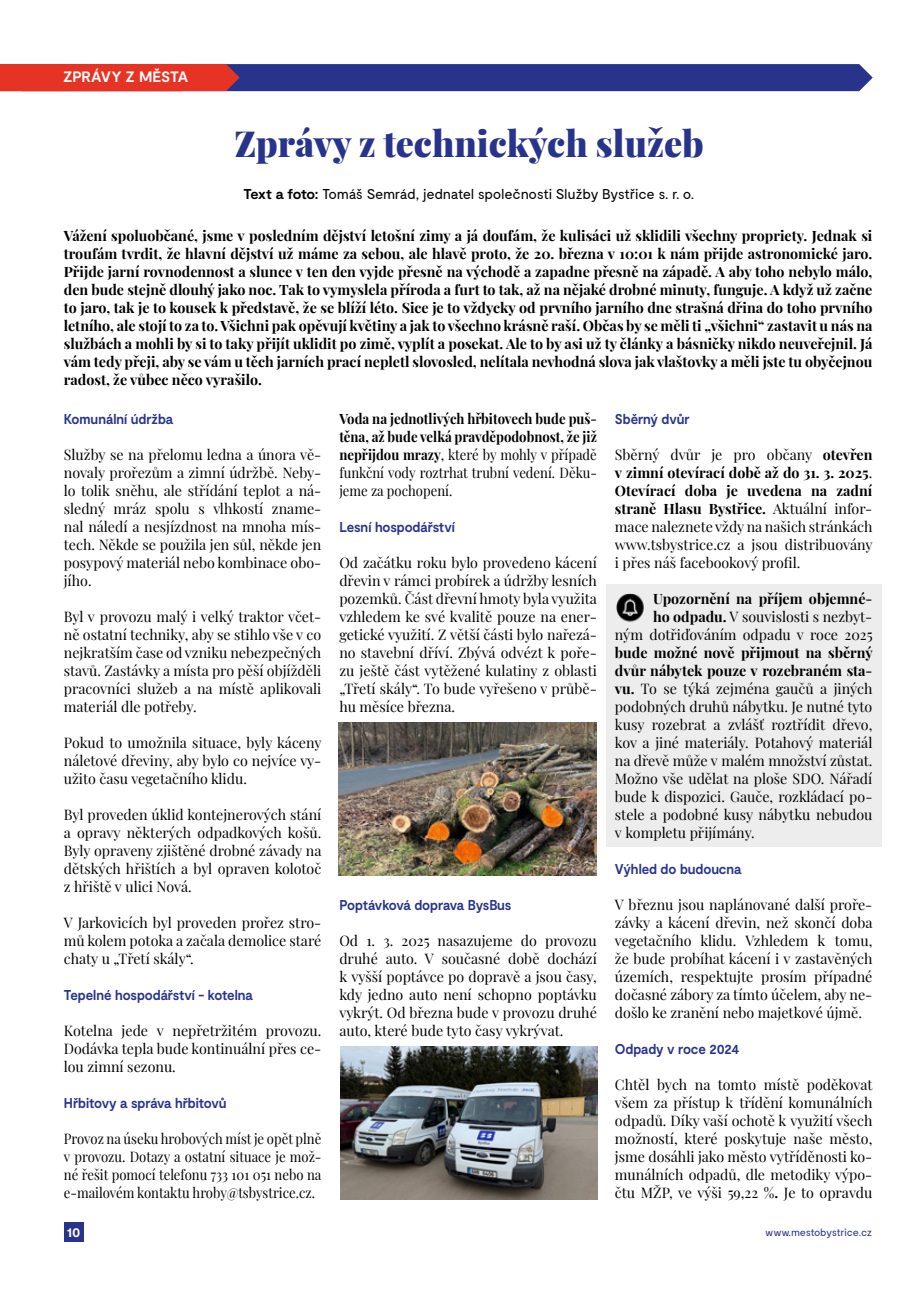
<style>
.page{position:relative;width:915px;height:1306px;background:#fff}
.page>*{position:absolute;margin:0;border:0;box-sizing:border-box;transform-origin:0 0}
.t1{font:900 36px "Playfair Display";color:#28348b}
.t2{font:700 15px "Moderat";letter-spacing:-.015em;color:#fff}
.t3{font:14.25px/18px "Playfair Display";color:#000;text-align:justify}
.t4{font:700 14.25px/18px "Playfair Display";color:#000;text-align:justify}
.t5{font:700 14.25px/18px "Playfair Display";color:#000;text-align:justify;scale:.92 1}
.t6{font:700 14.25px "Moderat";letter-spacing:-.005em;color:#28348b;scale:.92 1}
.t7{font:14.25px/18px "Playfair Display";color:#000;text-align:justify;scale:.92 1}
.t8{font:14.25px "Moderat";letter-spacing:-.025em;color:#000}
.t9{font:700 13.5px "Moderat";color:#fff}
.t10{font:10.5px "Moderat";letter-spacing:-.03em;color:#28348b}
.s1{font-weight:700}
.s2{font-weight:400}
</style>
<div class="page">
<div style="left:64px;top:1222px;width:19px;height:20px;background:#28348b"></div>
<div style="left:606px;top:584px;width:275px;height:262px;background:#ededed"></div>
<svg style="left:0;top:64px;width:872px;height:27px;background:#5c3570"></svg>
<img style="left:339px;top:722px;width:257px;height:153px">
<img style="left:616px;top:593px;width:28px;height:29px">
<img style="left:340px;top:1046px;width:257px;height:153px">
<p class="t2" style="left:63px;top:68px;width:127px">ZPRÁVY Z MĚSTA</p>
<h1 class="t1" style="left:234px;top:115px;width:471px">Zprávy z technických služeb</h1>
<p class="t8" style="left:243px;top:186px;width:452px"><span class="s1">Text a foto:</span> Tomáš Semrád, jednatel společnosti Služby Bystřice s. r. o.</p>
<p class="t4" style="left:64px;top:225px;width:809px">Vážení spoluobčané, jsme v posledním dějství letošní zimy a já doufám, že kulisáci už sklidili všechny propriety. Jednak si troufám tvrdit, že hlavní dějství už máme za sebou, ale hlavě proto, že 20. března v 10:01 k nám přijde astronomické jaro.<br>Přijde jarní rovnodennost a slunce v ten den vyjde přesně na východě a zapadne přesně na západě. A aby toho nebylo málo, den bude stejně dlouhý jako noc. Tak to vymyslela příroda a furt to tak, až na nějaké drobné minuty, funguje. A když už začne to jaro, tak je to kousek k představě, že se blíží léto. Sice je to vždycky od prvního jarního dne strašná dřina do toho prvního letního, ale stojí to za to. Všichni pak opěvují květiny a jak to všechno krásně raší. Občas by se měli ti „všichni“ zastavit u nás na službách a mohli by si to taky přijít uklidit po zimě, vyplít a posekat. Ale to by asi už ty články a básničky nikdo neuveřejnil. Já vám tedy přeji, aby se vám u těch jarních prací nepletl slovosled, nelítala nevhodná slova jak vlaštovky a měli jste tu obyčejnou radost, že vůbec něco vyrašilo.</p>
<p class="t6" style="left:64px;top:410px;width:120px">Komunální údržba</p>
<p class="t3" style="left:64px;top:444px;width:259px">Služby se na přelomu ledna a února vě&shy;novaly prořezům a zimní údržbě. Neby&shy;lo tolik sněhu, ale střídání teplot a ná&shy;sledný mráz spolu s vlhkostí zname&shy;nal náledí a nesjízdnost na mnoha mís&shy;tech. Někde se použila jen sůl, někde jen posypový materiál nebo kombinace obo&shy;jího.</p>
<p class="t3" style="left:64px;top:606px;width:259px">Byl v provozu malý i velký traktor včet&shy;ně ostatní techniky, aby se stihlo vše v co nejkratším čase od vzniku nebezpečných stavů. Zastávky a místa pro pěší objížděli pracovníci služeb a na místě aplikovali materiál dle potřeby.</p>
<p class="t3" style="left:64px;top:732px;width:259px">Pokud to umožnila situace, byly káceny náletové dřeviny, aby bylo co nejvíce vy&shy;užito času vegetačního klidu.</p>
<p class="t3" style="left:64px;top:804px;width:259px">Byl proveden úklid kontejnerových stání a opravy některých odpadkových košů.<br>Byly opraveny zjištěné drobné závady na dětských hřištích a byl opraven kolotoč z hřiště v ulici Nová.</p>
<p class="t3" style="left:64px;top:912px;width:259px">V Jarkovicích byl proveden prořez stro&shy;mů kolem potoka a začala demolice staré chaty u „Třetí skály“.</p>
<p class="t6" style="left:64px;top:986px;width:207px">Tepelné hospodářství - kotelna</p>
<p class="t3" style="left:64px;top:1020px;width:259px">Kotelna jede v nepřetržitém provozu.<br>Dodávka tepla bude kontinuální přes ce&shy;lou zimní sezonu.</p>
<p class="t6" style="left:64px;top:1094px;width:178px">Hřbitovy a správa hřbitovů</p>
<p class="t7" style="left:64px;top:1128px;width:281px">Provoz na úseku hrobových míst je opět plně v provozu. Dotazy a ostatní situace je mož&shy;né řešit pomocí telefonu 733 101 051 nebo na e-mailovém kontaktu hroby@tsbystrice.cz.</p>
<p class="t5" style="left:339px;top:408px;width:281px">Voda na jednotlivých hřbitovech bude puš&shy;těna, až bude velká pravděpodobnost, že již nepřijdou mrazy<span class="s2">, které by mohly v případě funkční vody roztrhat trubní vedení. Děku&shy;jeme za pochopení.</span></p>
<p class="t6" style="left:339px;top:518px;width:127px">Lesní hospodářství</p>
<p class="t3" style="left:339px;top:552px;width:259px">Od začátku roku bylo provedeno kácení dřevin v rámci probírek a údržby lesních pozemků. Část dřevní hmoty byla využita vzhledem ke své kvalitě pouze na ener&shy;getické využití. Z větší části bylo nařezá&shy;no stavební dříví. Zbývá odvézt k poře&shy;zu ještě část vytěžené kulatiny z oblasti „Třetí skály“. To bude vyřešeno v průbě&shy;hu měsíce března.</p>
<p class="t6" style="left:614px;top:410px;width:83px">Sběrný dvůr</p>
<p class="t3" style="left:614px;top:444px;width:259px">Sběrný dvůr je pro občany <span class="s1">otevřen v zimní otevírací době až do 31. 3. 2025</span>.<br><span class="s1">Otevírací doba je uvedena na zadní straně Hlasu Bystřice.</span> Aktuální infor&shy;mace naleznete vždy na našich stránkách www.tsbystrice.cz a jsou distribuovány i přes náš facebookový profil.</p>
<p class="t3" style="left:614px;top:588px;width:259px;text-align:right"><span class="s1">Upozornění na příjem objemné-<br>ho odpadu.</span> V souvislosti s nezbyt-<br>ným dotřiďováním odpadu v roce 2025</p>
<p class="t3" style="left:614px;top:642px;width:259px"><span class="s1">bude možné nově přijmout na sběrný dvůr nábytek pouze v rozebraném sta&shy;vu.</span> To se týká zejména gaučů a jiných podobných druhů nábytku. Je nutné tyto kusy rozebrat a zvlášť roztřídit dřevo, kov a jiné materiály. Potahový materiál na dřevě může v malém množství zůstat.<br>Možno vše udělat na ploše SDO. Nářadí bude k dispozici. Gauče, rozkládací po&shy;stele a podobné kusy nábytku nebudou v kompletu přijímány.</p>
<p class="t6" style="left:614px;top:860px;width:139px">Výhled do budoucna</p>
<p class="t3" style="left:614px;top:894px;width:259px">V březnu jsou naplánované další proře&shy;závky a kácení dřevin, než skončí doba vegetačního klidu. Vzhledem k tomu, že bude probíhat kácení i v zastavěných územích, respektujte prosím případné dočasné zábory za tímto účelem, aby ne&shy;došlo ke zranění nebo majetkové újmě.</p>
<p class="t6" style="left:614px;top:1040px;width:137px">Odpady v roce 2024</p>
<p class="t3" style="left:614px;top:1074px;width:259px">Chtěl bych na tomto místě poděkovat všem za přístup k třídění komunálních odpadů. Díky vaší ochotě k využití všech možností, které poskytuje naše město, jsme dosáhli jako město vytříděnosti ko&shy;munálních odpadů, dle metodiky výpo&shy;čtu MŽP, ve výši 59,22 %<span class="s1">.</span> Je to opravdu</p>
<p class="t6" style="left:339px;top:896px;width:188px">Poptávková doprava BysBus</p>
<p class="t3" style="left:339px;top:930px;width:259px">Od 1. 3. 2025 nasazujeme do provozu druhé auto. V současné době dochází k vyšší poptávce po dopravě a jsou časy, kdy jedno auto není schopno poptávku vykrýt. Od března bude v provozu druhé auto, které bude tyto časy vykrývat.</p>
<p class="t9" style="left:67px;top:1224px;width:15px">10</p>
<p class="t10" style="left:765px;top:1226px;width:109px">www.mestobystrice.cz</p>
</div>
